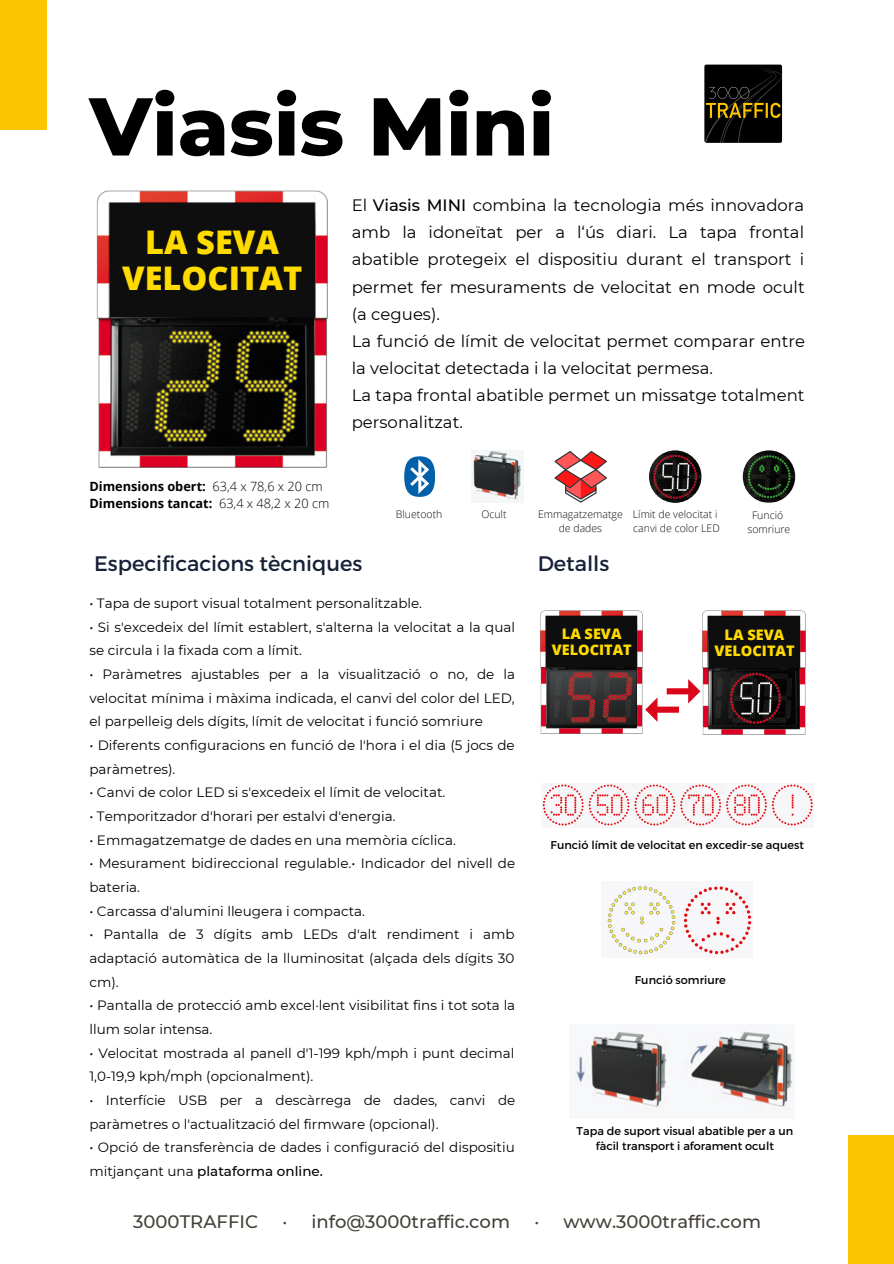
<style>
.page{position:relative;width:894px;height:1264px;background:#fff}
.page>*{position:absolute;margin:0;border:0;box-sizing:border-box;transform-origin:0 0}
.t1{font:800 81.75px "Montserrat";color:#000}
.t2{font:800 32.55px/35.7px "Open Sans";color:#ffdb00;text-align:center}
.t3{font:21px "Montserrat";color:#162037}
.t4{font:500 18px "Montserrat";color:#444138}
.t5{font:16.5px/27px "Montserrat";color:#000}
.t6{font:800 14.55px/15.9px "Open Sans";color:#ffdb00;text-align:center}
.t7{font:13.5px/23.7px "Montserrat";color:#000}
.t8{font:700 12.75px "Open Sans";color:#000}
.t9{font:11.25px/15px "Montserrat";color:#000;text-align:center}
.t10{font:300 10.5px "Open Sans";color:#0e0e0e}
.s1{font-weight:300}
.s2{font-weight:500}
</style>
<div class="page">
<img style="left:96px;top:190px;width:232px;height:278px">
<div style="left:110px;top:203px;width:203px;height:113px;background:#0e0e0e"></div>
<img style="left:742px;top:450px;width:53px;height:53px;border-radius:50%">
<img style="left:648px;top:450px;width:53px;height:53px;border-radius:50%">
<svg style="left:554px;top:451px;width:53px;height:51px"></svg>
<img style="left:471px;top:451px;width:51px;height:51px">
<img style="left:540px;top:610px;width:103px;height:124px">
<div style="left:546px;top:616px;width:90px;height:51px;background:#0e0e0e"></div>
<img style="left:547px;top:670px;width:89px;height:55px">
<img style="left:700px;top:610px;width:106px;height:125px">
<div style="left:708px;top:617px;width:91px;height:50px;background:#0e0e0e"></div>
<svg style="left:645px;top:679px;width:55px;height:43px"></svg>
<img style="left:542px;top:783px;width:271px;height:44px">
<img style="left:607px;top:886px;width:145px;height:69px">
<img style="left:569px;top:1025px;width:224px;height:86px">
<svg style="left:404px;top:456px;width:30px;height:41px"></svg>
<div style="left:847px;top:1135px;width:46px;height:128px;background:#fbc501"></div>
<div style="left:0;top:0;width:47px;height:129px;background:#fbc501"></div>
<img style="left:704px;top:65px;width:79px;height:78px">
<p class="t1" style="left:89px;top:76px;width:466px">Viasis Mini</p>
<p class="t2" style="left:122px;top:224px;width:181px">LA SEVA<br>VELOCITAT</p>
<p class="t8" style="left:89px;top:477px;width:235px">Dimensions obert: <span class="s1">63,4 x 78,6 x 20 cm</span></p>
<p class="t8" style="left:89px;top:494px;width:241px">Dimensions tancat: <span class="s1">63,4 x 48,2 x 20 cm</span></p>
<p class="t5" style="left:351px;top:192px;width:454px;text-align:justify">El <span class="s2">Viasis MINI</span> combina la tecnologia més innovadora amb la idoneïtat per a l‘ús diari. La tapa frontal abatible protegeix el dispositiu durant el transport i permet fer mesuraments de velocitat en mode ocult (a cegues).</p>
<p class="t5" style="left:351px;top:327px;width:454px">La funció de límit de velocitat permet comparar entre la velocitat detectada i la velocitat permesa.</p>
<p class="t5" style="left:351px;top:381px;width:454px">La tapa frontal abatible permet un missatge totalment personalitzat.</p>
<p class="t10" style="left:396px;top:507px;width:48px">Bluetooth</p>
<p class="t10" style="left:481px;top:507px;width:27px">Ocult</p>
<p class="t10" style="left:538px;top:507px;width:86px">Emmagatzematge</p>
<p class="t10" style="left:558px;top:521px;width:45px">de dades</p>
<p class="t10" style="left:632px;top:507px;width:86px">Límit de velocitat i</p>
<p class="t10" style="left:633px;top:521px;width:88px">canvi de color LED</p>
<p class="t10" style="left:751px;top:508px;width:33px">Funció</p>
<p class="t10" style="left:747px;top:522px;width:44px">somriure</p>
<p class="t3" style="left:94px;top:550px;width:270px">Especificacions tècniques</p>
<p class="t7" style="left:89px;top:591px;width:334px">• Tapa de suport visual totalment personalitzable.</p>
<p class="t7" style="left:89px;top:615px;width:427px">• Si s'excedeix del límit establert, s'alterna la velocitat a la qual se circula i la fixada com a límit.</p>
<p class="t7" style="left:89px;top:662px;width:427px;text-align:justify">• Paràmetres ajustables per a la visualització o no, de la velocitat mínima i màxima indicada, el canvi del color del LED, el parpelleig dels dígits, límit de velocitat i funció somriure</p>
<p class="t7" style="left:89px;top:733px;width:427px">• Diferents configuracions en funció de l'hora i el dia (5 jocs de paràmetres).</p>
<p class="t7" style="left:89px;top:780px;width:357px">• Canvi de color LED si s'excedeix el límit de velocitat.</p>
<p class="t7" style="left:89px;top:804px;width:308px">• Temporitzador d'horari per estalvi d'energia.</p>
<p class="t7" style="left:89px;top:828px;width:368px">• Emmagatzematge de dades en una memòria cíclica.</p>
<p class="t7" style="left:89px;top:851px;width:427px">• Mesurament bidireccional regulable.• Indicador del nivell de bateria.</p>
<p class="t7" style="left:89px;top:898px;width:277px">• Carcassa d'alumini lleugera i compacta.</p>
<p class="t7" style="left:89px;top:922px;width:426px;text-align:justify">• Pantalla de 3 dígits amb LEDs d'alt rendiment i amb adaptació automàtica de la lluminositat (alçada dels dígits 30 cm).</p>
<p class="t7" style="left:89px;top:993px;width:427px">• Pantalla de protecció amb excel·lent visibilitat fins i tot sota la llum solar intensa.</p>
<p class="t7" style="left:89px;top:1040px;width:426px">• Velocitat mostrada al panell d'1-199 kph/mph i punt decimal<br>1,0-19,9 kph/mph (opcionalment).</p>
<p class="t7" style="left:89px;top:1088px;width:427px">• Interfície USB per a descàrrega de dades, canvi de paràmetres o l'actualització del firmware (opcional).</p>
<p class="t7" style="left:89px;top:1135px;width:427px">• Opció de transferència de dades i configuració del dispositiu mitjançant una <span class="s2">plataforma online.</span></p>
<p class="t3" style="left:537px;top:549px;width:73px">Detalls</p>
<p class="t6" style="left:551px;top:625px;width:82px">LA SEVA<br>VELOCITAT</p>
<p class="t6" style="left:714px;top:626px;width:82px">LA SEVA<br>VELOCITAT</p>
<p class="t9" style="left:550px;top:836px;width:255px">Funció límit de velocitat en excedir-se aquest</p>
<p class="t9" style="left:634px;top:971px;width:92px">Funció somriure</p>
<p class="t9" style="left:576px;top:1122px;width:218px">Tapa de suport visual abatible per a un fàcil transport i aforament ocult</p>
<p class="t4" style="left:133px;top:1210px;width:126px">3000TRAFFIC</p>
<p class="t4" style="left:282px;top:1210px;width:229px">· info@3000traffic.com</p>
<p class="t4" style="left:534px;top:1210px;width:228px">· www.3000traffic.com</p>
</div>
